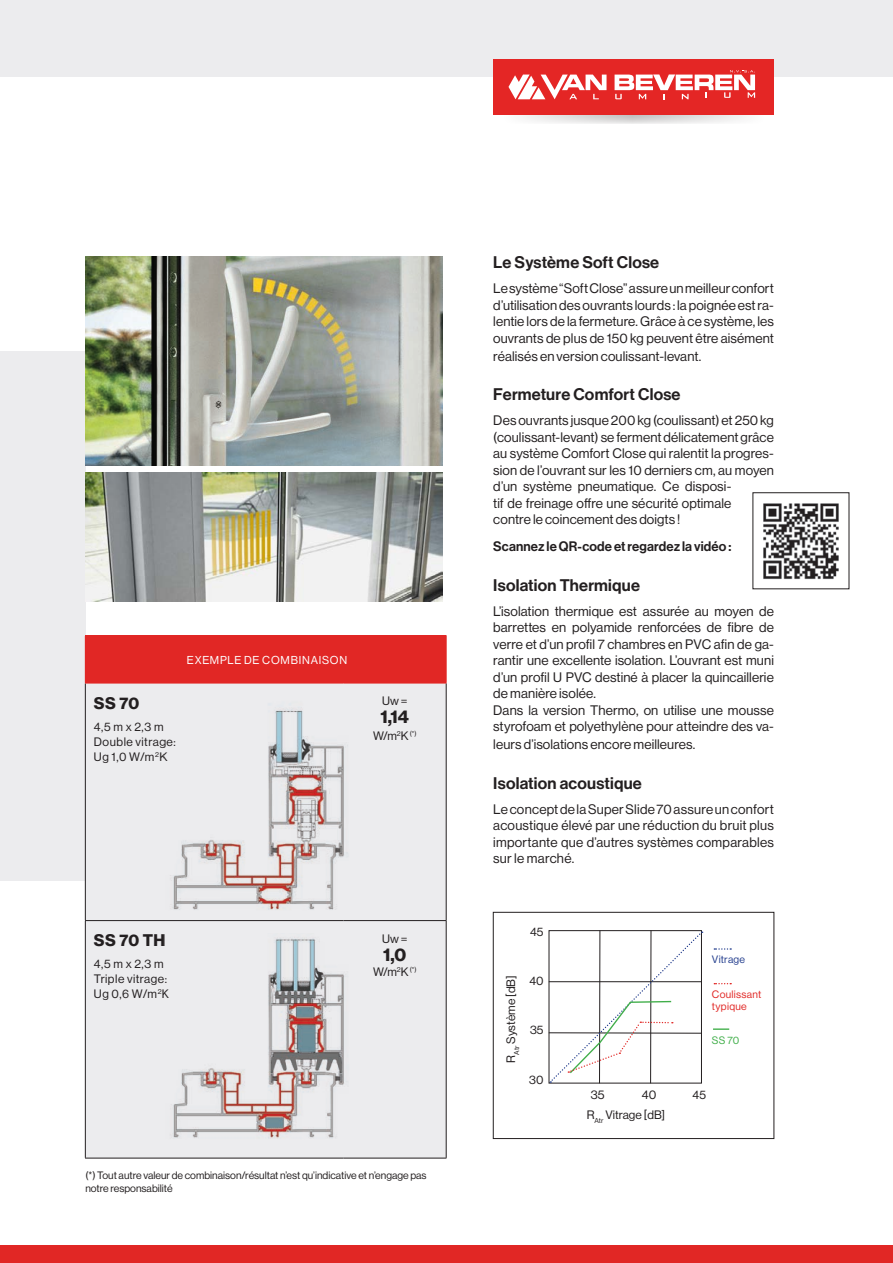
<style>
.page{position:relative;width:893px;height:1263px;background:#fff}
.page>*{position:absolute;margin:0;border:0;box-sizing:border-box;transform-origin:0 0}
.t1{font:18px "N Haas Grotesk DS Pro 75 Bd";color:#231f20}
.t2{font:16.5px "N Haas Grotesk DS Pro 65 Md";letter-spacing:.01em;color:#231f20}
.t3{font:16.5px "N Haas Grotesk DS Pro 75 Bd";letter-spacing:.02em;color:#231f20}
.t4{font:13.5px/16.5px "N Haas Grotesk DS Pro 55 Rg";letter-spacing:.01em;color:#231f20;text-align:justify}
.t5{font:13.5px "N Haas Grotesk DS Pro 65 Md";letter-spacing:.01em;color:#231f20}
.t6{font:12.3px "N Haas Grotesk DS Pro 55 Rg";color:#231f20}
.t7{font:12px "N Haas Grotesk DS Pro 55 Rg";letter-spacing:.03em;color:#231f20}
.t8{font:12px "N Haas Grotesk DS Pro 55 Rg";color:#231f20}
.t9{font:11.25px "N Haas Grotesk DS Pro 55 Rg";letter-spacing:.07em;color:#fff}
.t10{font:10.5px/12.6px "N Haas Grotesk DS Pro 55 Rg";color:#231f20}
.t11{font:10.5px "N Haas Grotesk DS Pro 55 Rg";letter-spacing:.03em;color:#e12725}
.t12{font:10.5px "N Haas Grotesk DS Pro 55 Rg";letter-spacing:.02em;color:#253f8e}
.t13{font:10.5px "N Haas Grotesk DS Pro 55 Rg";color:#40ae49}
</style>
<div class="page">
<div style="left:0;top:0;width:893px;height:77px;background:#ececee"></div>
<div style="left:0;top:351px;width:85px;height:530px;background:#ececee"></div>
<div style="left:0;top:1246px;width:893px;height:17px;background:#e12725"></div>
<img style="left:85px;top:473px;width:358px;height:129px">
<img style="left:85px;top:257px;width:358px;height:208px">
<img style="left:763px;top:503px;width:76px;height:77px">
<div style="left:493px;top:912px;width:281px;height:227px;border:1px solid #231f20"></div>
<hr style="left:549px;top:981px;width:153px;height:1px;background:#231f20">
<hr style="left:549px;top:1032px;width:153px;height:1px;background:#231f20">
<hr style="left:599px;top:930px;width:1px;height:153px;background:#231f20">
<hr style="left:650px;top:930px;width:1px;height:153px;background:#231f20">
<svg style="left:714px;top:948px;width:17px;height:2px"></svg>
<svg style="left:714px;top:983px;width:17px;height:1px"></svg>
<svg style="left:713px;top:1028px;width:16px;height:2px"></svg>
<svg style="left:550px;top:931px;width:153px;height:152px"></svg>
<div style="left:85px;top:635px;width:361px;height:48px;background:#e12725"></div>
<div style="left:86px;top:684px;width:360px;height:474px;background:#ececee"></div>
<hr style="left:85px;top:683px;width:1px;height:237px;background:#231f20">
<hr style="left:446px;top:683px;width:1px;height:237px;background:#231f20">
<hr style="left:85px;top:920px;width:258px;height:1px;background:#231f20">
<hr style="left:85px;top:921px;width:1px;height:237px;background:#231f20">
<hr style="left:343px;top:920px;width:103px;height:1px;background:#231f20">
<hr style="left:446px;top:921px;width:1px;height:237px;background:#231f20">
<hr style="left:85px;top:1158px;width:258px;height:1px;background:#231f20">
<hr style="left:343px;top:1158px;width:103px;height:1px;background:#231f20">
<hr style="left:446px;top:636px;width:1px;height:47px;background:#e12725">
<hr style="left:85px;top:683px;width:258px;height:1px;background:#e12725">
<hr style="left:343px;top:683px;width:103px;height:1px;background:#e12725">
<svg style="left:499px;top:114px;width:268px;height:10px"></svg>
<div style="left:493px;top:59px;width:281px;height:55px;background:#e42625"></div>
<svg style="left:508px;top:75px;width:98px;height:24px"></svg>
<svg style="left:615px;top:70px;width:140px;height:29px"></svg>
<img style="left:166px;top:691px;width:188px;height:231px">
<img style="left:166px;top:933px;width:188px;height:218px">
<p class="t9" style="left:187px;top:653px;width:162px">EXEMPLE DE COMBINAISON</p>
<p class="t3" style="left:94px;top:693px;width:47px">SS 70</p>
<p class="t7" style="left:94px;top:720px;width:71px">4,5 m x 2,3 m</p>
<p class="t7" style="left:94px;top:735px;width:83px">Double vitrage:</p>
<p class="t7" style="left:94px;top:750px;width:75px">Ug 1,0 W/m<sup>2</sup>K</p>
<p class="t7" style="left:382px;top:694px;width:27px">Uw =</p>
<p class="t1" style="left:381px;top:706px;width:30px">1,14</p>
<p class="t7" style="left:373px;top:729px;width:45px">W/m<sup>2</sup>K <sup>(*)</sup></p>
<p class="t3" style="left:94px;top:931px;width:73px">SS 70 TH</p>
<p class="t7" style="left:94px;top:957px;width:71px">4,5 m x 2,3 m</p>
<p class="t7" style="left:94px;top:972px;width:75px">Triple vitrage:</p>
<p class="t7" style="left:94px;top:987px;width:77px">Ug 0,6 W/m<sup>2</sup>K</p>
<p class="t7" style="left:382px;top:932px;width:27px">Uw =</p>
<p class="t1" style="left:383px;top:944px;width:25px">1,0</p>
<p class="t7" style="left:373px;top:965px;width:45px">W/m<sup>2</sup>K <sup>(*)</sup></p>
<p class="t10" style="left:85px;top:1169px;width:343px">(*) Tout autre valeur de combinaison/résultat n’est qu’indicative et n’engage pas notre responsabilité</p>
<p class="t2" style="left:493px;top:253px;width:167px">Le Système Soft Close</p>
<p class="t4" style="left:493px;top:280px;width:282px">Le système “Soft Close” assure un meilleur confort d’utilisation des ouvrants lourds : la poignée est ra&shy;lentie lors de la fermeture. Grâce à ce système, les ouvrants de plus de 150 kg peuvent être aisément</p>
<p class="t4" style="left:493px;top:348px;width:209px">réalisés en version coulissant-levant.</p>
<p class="t2" style="left:493px;top:385px;width:189px">Fermeture Comfort Close</p>
<p class="t4" style="left:493px;top:413px;width:282px">Des ouvrants jusque 200 kg (coulissant) et 250 kg</p>
<p class="t4" style="left:493px;top:429px;width:282px;text-align:left">(coulissant-levant) se ferment délicatement grâce au système Comfort Close qui ralentit la progres&shy;sion de l’ouvrant sur les 10 derniers cm, au moyen d’un système pneumatique. Ce disposi-<br>tif de freinage offre une sécurité optimale<br>contre le coincement des doigts !</p>
<p class="t5" style="left:493px;top:538px;width:240px">Scannez le QR-code et regardez la vidéo :</p>
<p class="t2" style="left:493px;top:575px;width:148px">Isolation Thermique</p>
<p class="t4" style="left:493px;top:603px;width:282px">L’isolation thermique est assurée au moyen de barrettes en polyamide renforcées de fibre de verre et d’un profil 7 chambres en PVC afin de ga&shy;rantir une excellente isolation. L’ouvrant est muni d’un profil U PVC destiné à placer la quincaillerie de manière isolée.</p>
<p class="t4" style="left:493px;top:702px;width:282px">Dans la version Thermo, on utilise une mousse styrofoam et polyethylène pour atteindre des va-</p>
<p class="t4" style="left:493px;top:736px;width:204px">leurs d’isolations encore meilleures.</p>
<p class="t2" style="left:493px;top:773px;width:150px">Isolation acoustique</p>
<p class="t4" style="left:493px;top:801px;width:282px">Le concept de la Super Slide 70 assure un confort acoustique élevé par une réduction du bruit plus importante que d’autres systèmes comparables sur le marché.</p>
<p class="t7" style="left:530px;top:925px;width:15px">45</p>
<p class="t8" style="left:504px;top:1062px;width:88px;rotate:-90deg">R<sub>Atr</sub> Système [dB]</p>
<p class="t7" style="left:529px;top:974px;width:16px">40</p>
<p class="t7" style="left:530px;top:1023px;width:15px">35</p>
<p class="t7" style="left:529px;top:1072px;width:16px">30</p>
<p class="t12" style="left:712px;top:954px;width:35px">Vitrage</p>
<p class="t11" style="left:712px;top:988px;width:51px">Coulissant</p>
<p class="t11" style="left:712px;top:1000px;width:36px">typique</p>
<p class="t13" style="left:712px;top:1034px;width:29px">SS 70</p>
<p class="t6" style="left:591px;top:1088px;width:15px">35</p>
<p class="t6" style="left:642px;top:1088px;width:16px">40</p>
<p class="t7" style="left:693px;top:1088px;width:15px">45</p>
<p class="t8" style="left:587px;top:1108px;width:80px">R<sub>Atr</sub> Vitrage [dB]</p>
</div>
